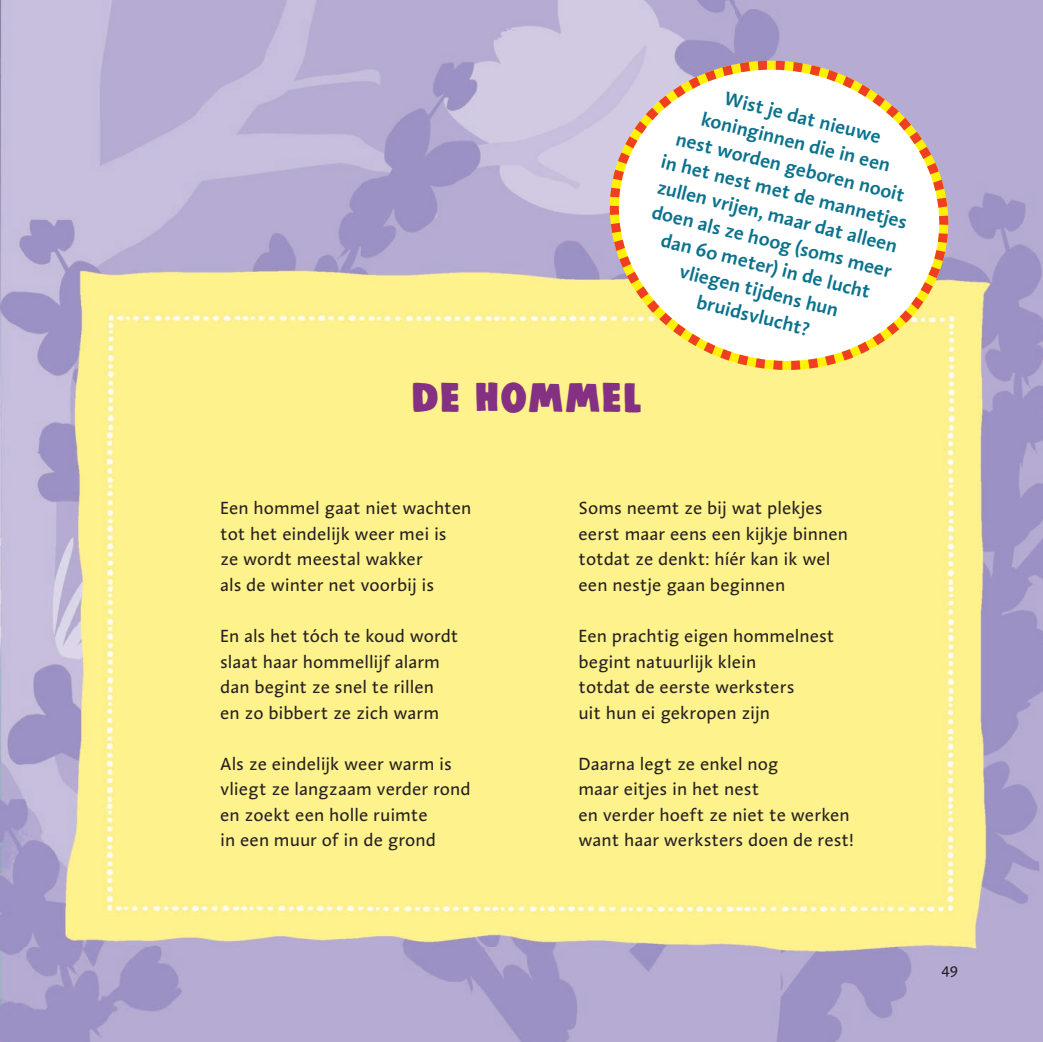
<style>
.page{position:relative;width:1043px;height:1042px;background:#fff}
.page>*{position:absolute;margin:0;border:0;box-sizing:border-box;transform-origin:0 0}
.t1{font:42px "DK Woolwich";letter-spacing:.04em;color:#843183;scale:1.14 1}
.t2{font:600 19.5px/25.5px "Aroma LT";color:#0a728d;text-align:center}
.t3{font:18px/25.5px "Aroma LT";letter-spacing:-.005em;color:#231f20}
.t4{font:15px "Aroma LT";color:#231f20}
</style>
<div class="page">
<img style="left:0;top:0;width:1043px;height:1042px">
<svg style="left:587px;top:38px;width:383px;height:344px;background:#ccc2c1"></svg>
<svg style="left:605px;top:54px;width:348px;height:323px;background:#d6cbb5"></svg>
<svg style="left:607px;top:59px;width:344px;height:313px"></svg>
<p class="t2" style="left:683px;top:74px;width:255px;rotate:14deg">Wist je dat nieuwe koninginnen die in een<br>nest worden geboren nooit in het nest met de mannetjes zullen vrijen, maar dat alleen doen als ze hoog (soms meer dan 60 meter) in de lucht vliegen tijdens hun bruidsvlucht?</p>
<h1 class="t1" style="left:412px;top:374px;width:203px">DE HOMMEL</h1>
<p class="t3" style="left:220px;top:495px;width:253px">Een hommel gaat niet wachten tot het eindelijk weer mei is<br>ze wordt meestal wakker<br>als de winter net voorbij is</p>
<p class="t3" style="left:220px;top:623px;width:240px">En als het tóch te koud wordt slaat haar hommellijf alarm dan begint ze snel te rillen<br>en zo bibbert ze zich warm</p>
<p class="t3" style="left:220px;top:750px;width:252px">Als ze eindelijk weer warm is vliegt ze langzaam verder rond en zoekt een holle ruimte<br>in een muur of in de grond</p>
<p class="t3" style="left:578px;top:495px;width:271px">Soms neemt ze bij wat plekjes eerst maar eens een kijkje binnen totdat ze denkt: híér kan ik wel een nestje gaan beginnen</p>
<p class="t3" style="left:578px;top:622px;width:258px">Een prachtig eigen hommelnest begint natuurlijk klein<br>totdat de eerste werksters<br>uit hun ei gekropen zijn</p>
<p class="t3" style="left:578px;top:750px;width:277px">Daarna legt ze enkel nog<br>maar eitjes in het nest<br>en verder hoeft ze niet te werken want haar werksters doen de rest!</p>
<p class="t4" style="left:941px;top:959px;width:18px">49</p>
</div>
